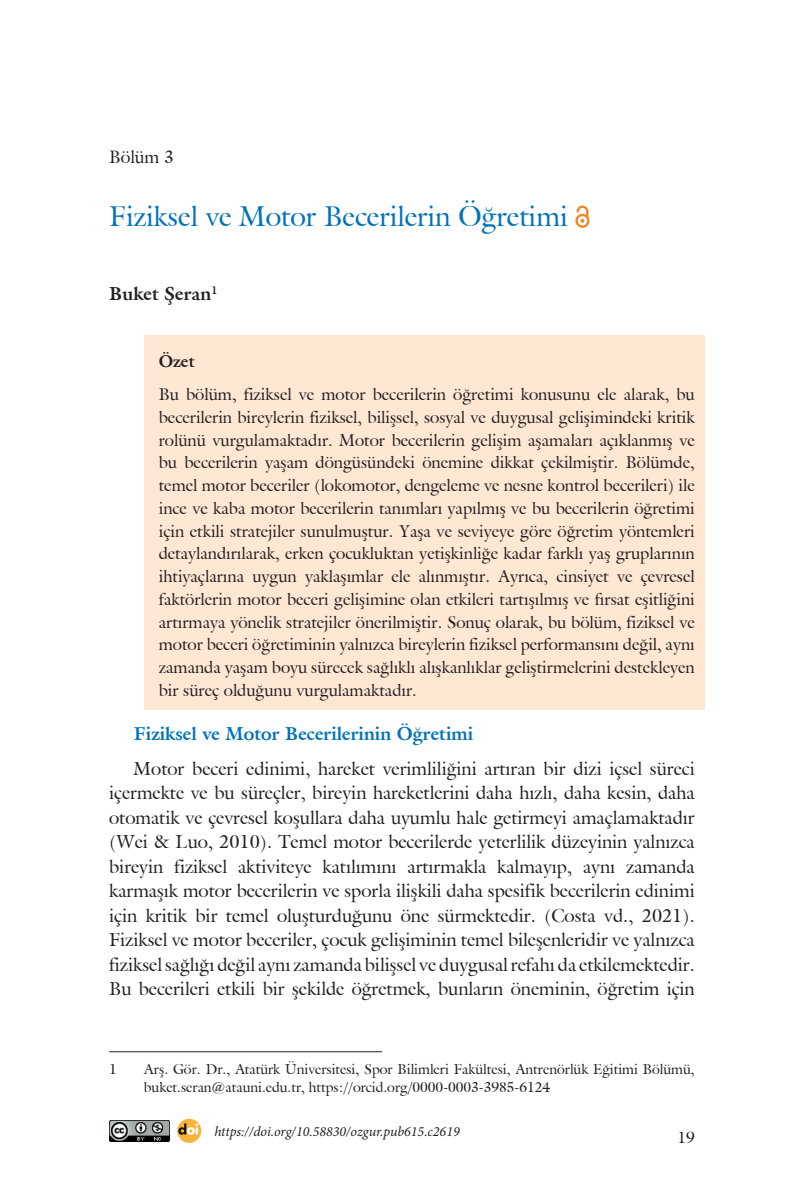
<style>
.page{position:relative;width:794px;height:1191px;background:#fff}
.page>*{position:absolute;margin:0;border:0;box-sizing:border-box;transform-origin:0 0}
.t1{font:28px "Galliard IT Cby BT";color:#0072bc}
.t2{font:18.38px/24.5px "Galliard IT Cby BT";color:#231f20;text-align:justify}
.t3{font:700 18.38px "Galliard IT Cby BT";color:#0072bc}
.t4{font:700 18.38px "Galliard IT Cby BT";color:#231f20}
.t5{font:17.5px "Galliard IT Cby BT";color:#231f20}
.t6{font:16.62px/22.8px "Galliard IT Cby BT";color:#231f20;text-align:justify}
.t7{font:700 16.62px "Galliard IT Cby BT";color:#231f20}
.t8{font:15.75px "Galliard IT Cby BT";color:#231f20}
.t9{font:14px/17.5px "Galliard IT Cby BT";color:#231f20}
.t10{font:italic 14px "Minion Pro";color:#231f20}
</style>
<div class="page">
<div style="left:144px;top:335px;width:560px;height:46px;background:#fee8d3"></div>
<div style="left:144px;top:367px;width:560px;height:343px;background:#fee8d3"></div>
<svg style="left:575px;top:205px;width:14px;height:23px"></svg>
<hr style="left:109px;top:1051px;width:273px;height:1px;background:#231f20">
<img style="left:109px;top:1120px;width:60px;height:21px">
<svg style="left:177px;top:1118px;width:24px;height:24px"></svg>
<svg style="left:178px;top:1123px;width:20px;height:11px"></svg>
<p class="t5" style="left:109px;top:145px;width:66px">Bölüm 3</p>
<h1 class="t1" style="left:109px;top:198px;width:460px">Fiziksel ve Motor Becerilerin Öğretimi</h1>
<p class="t4" style="left:109px;top:282px;width:110px">Buket Şeran<sup>1</sup></p>
<p class="t7" style="left:159px;top:351px;width:38px">Özet</p>
<p class="t6" style="left:159px;top:383px;width:537px">Bu bölüm, fiziksel ve motor becerilerin öğretimi konusunu ele alarak, bu becerilerin bireylerin fiziksel, bilişsel, sosyal ve duygusal gelişimindeki kritik rolünü vurgulamaktadır. Motor becerilerin gelişim aşamaları açıklanmış ve bu becerilerin yaşam döngüsündeki önemine dikkat çekilmiştir. Bölümde, temel motor beceriler (lokomotor, dengeleme ve nesne kontrol becerileri) ile ince ve kaba motor becerilerin tanımları yapılmış ve bu becerilerin öğretimi için etkili stratejiler sunulmuştur. Yaşa ve seviyeye göre öğretim yöntemleri detaylandırılarak, erken çocukluktan yetişkinliğe kadar farklı yaş gruplarının ihtiyaçlarına uygun yaklaşımlar ele alınmıştır. Ayrıca, cinsiyet ve çevresel faktörlerin motor beceri gelişimine olan etkileri tartışılmış ve fırsat eşitliğini artırmaya yönelik stratejiler önerilmiştir. Sonuç olarak, bu bölüm, fiziksel ve motor beceri öğretiminin yalnızca bireylerin fiziksel performansını değil, aynı zamanda yaşam boyu sürecek sağlıklı alışkanlıklar geliştirmelerini destekleyen bir süreç olduğunu vurgulamaktadır.</p>
<p class="t3" style="left:134px;top:722px;width:341px">Fiziksel ve Motor Becerilerinin Öğretimi</p>
<p class="t2" style="left:109px;top:756px;width:587px;text-indent:25px">Motor beceri edinimi, hareket verimliliğini artıran bir dizi içsel süreci içermekte ve bu süreçler, bireyin hareketlerini daha hızlı, daha kesin, daha otomatik ve çevresel koşullara daha uyumlu hale getirmeyi amaçlamaktadır (Wei &amp; Luo, 2010). Temel motor becerilerde yeterlilik düzeyinin yalnızca bireyin fiziksel aktiviteye katılımını artırmakla kalmayıp, aynı zamanda karmaşık motor becerilerin ve sporla ilişkili daha spesifik becerilerin edinimi için kritik bir temel oluşturduğunu öne sürmektedir. (Costa vd., 2021).<br>Fiziksel ve motor beceriler, çocuk gelişiminin temel bileşenleridir ve yalnızca fiziksel sağlığı değil aynı zamanda bilişsel ve duygusal refahı da etkilemektedir.<br>Bu becerileri etkili bir şekilde öğretmek, bunların öneminin, öğretim için</p>
<p class="t9" style="left:109px;top:1060px;width:9px">1</p>
<p class="t9" style="left:144px;top:1060px;width:552px">Arş. Gör. Dr., Atatürk Üniversitesi, Spor Bilimleri Fakültesi, Antrenörlük Eğitimi Bölümü, buket.seran@atauni.edu.tr, https://orcid.org/0000-0003-3985-6124</p>
<p class="t10" style="left:214px;top:1121px;width:247px">https://doi.org/10.58830/ozgur.pub615.c2619</p>
<p class="t8" style="left:677px;top:1127px;width:19px">19</p>
</div>
